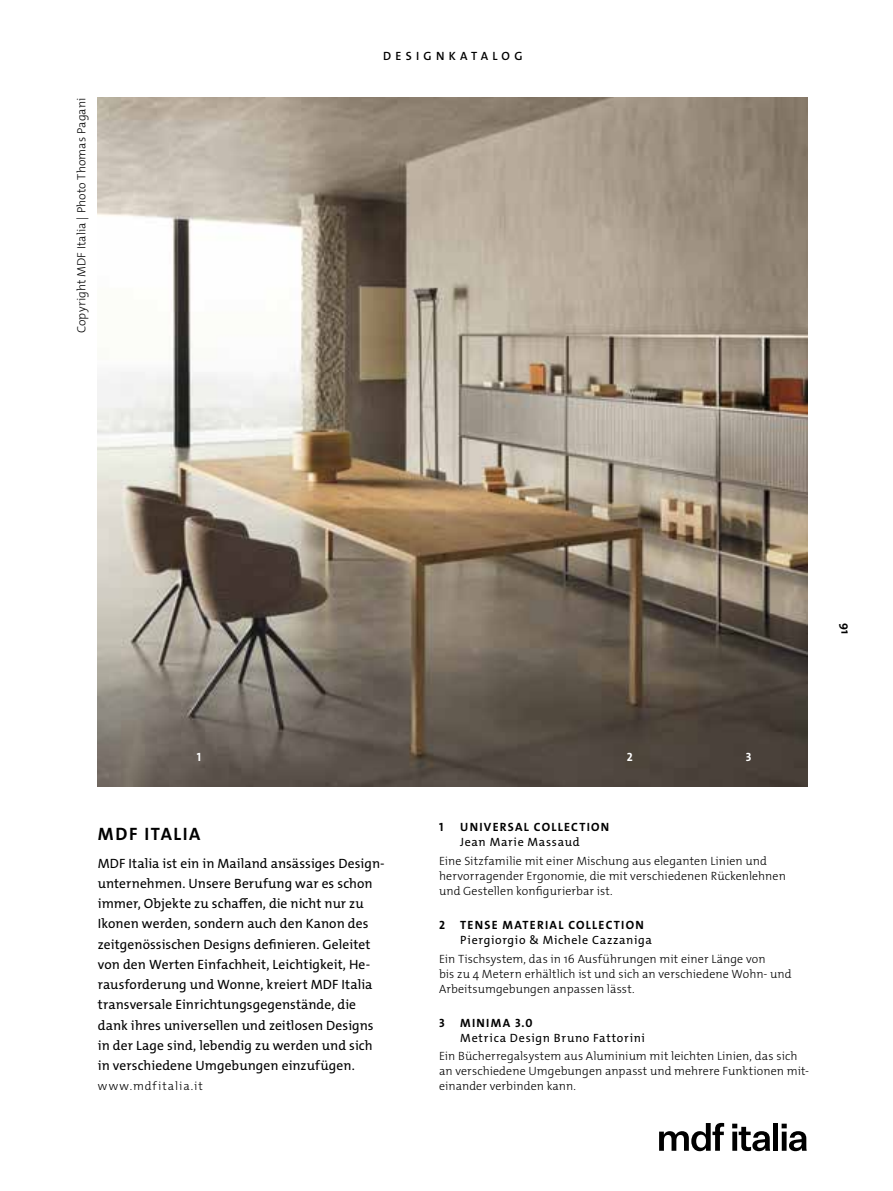
<style>
.page{position:relative;width:893px;height:1191px;background:#fff}
.page>*{position:absolute;margin:0;border:0;box-sizing:border-box;transform-origin:0 0}
.t1{font:700 18px "The Mix Os F";letter-spacing:.09em;color:#000}
.t2{font:13.5px/20.2px "The Mix Os F";letter-spacing:.005em;color:#000}
.t3{font:300 12px/15px "The Mix Os F";letter-spacing:.01em;color:#000}
.t4{font:12px "The Mix Os F";letter-spacing:.055em;color:#000}
.t5{font:700 12px "The Mix Os F";letter-spacing:.105em;color:#000}
.t6{font:300 12px "The Mix Os F";letter-spacing:.085em;color:#000}
.t7{font:600 12px "The Mix Os F";letter-spacing:.36em;color:#000}
.t8{font:700 12px "The Mix Os F";color:#fff}
</style>
<div class="page">
<img style="left:98px;top:98px;width:710px;height:688px">
<svg style="left:659px;top:1122px;width:65px;height:29px"></svg>
<svg style="left:732px;top:1123px;width:38px;height:28px"></svg>
<div style="left:773px;top:1123px;width:5px;height:27px;background:#000"></div>
<svg style="left:782px;top:1123px;width:25px;height:28px"></svg>
<p class="t3" style="left:74px;top:333px;width:237px;rotate:-90deg">Copyright MDF Italia | Photo Thomas Pagani</p>
<p class="t7" style="left:383px;top:48px;width:141px">DESIGNKATALOG</p>
<p class="t5" style="left:853px;top:623px;width:13px;rotate:90deg">91</p>
<p class="t8" style="left:197px;top:749px;width:6px">1</p>
<p class="t8" style="left:627px;top:749px;width:7px">2</p>
<p class="t8" style="left:746px;top:749px;width:7px">3</p>
<h1 class="t1" style="left:98px;top:822px;width:104px">MDF ITALIA</h1>
<p class="t2" style="left:98px;top:853px;width:288px">MDF Italia ist ein in Mailand ansässiges Design&shy;unternehmen. Unsere Berufung war es schon immer, Objekte zu schaffen, die nicht nur zu Ikonen werden, sondern auch den Kanon des zeitgenössischen Designs definieren. Geleitet von den Werten Einfachheit, Leichtigkeit, He&shy;rausforderung und Wonne, kreiert MDF Italia transversale Einrichtungsgegenstände, die dank ihres universellen und zeitlosen Designs in der Lage sind, lebendig zu werden und sich in verschiedene Umgebungen einzufügen.</p>
<p class="t6" style="left:98px;top:1078px;width:107px">www.mdfitalia.it</p>
<p class="t5" style="left:439px;top:819px;width:6px">1</p>
<p class="t5" style="left:460px;top:819px;width:150px">UNIVERSAL COLLECTION</p>
<p class="t4" style="left:460px;top:834px;width:121px">Jean Marie Massaud</p>
<p class="t3" style="left:439px;top:853px;width:348px">Eine Sitzfamilie mit einer Mischung aus eleganten Linien und hervorragender Ergonomie, die mit verschiedenen Rückenlehnen und Gestellen konfigurierbar ist.</p>
<p class="t5" style="left:439px;top:917px;width:7px">2</p>
<p class="t5" style="left:460px;top:917px;width:185px">TENSE MATERIAL COLLECTION</p>
<p class="t4" style="left:460px;top:932px;width:193px">Piergiorgio &amp; Michele Cazzaniga</p>
<p class="t3" style="left:439px;top:951px;width:354px">Ein Tischsystem, das in 16 Ausführungen mit einer Länge von<br>bis zu 4 Metern erhältlich ist und sich an verschiedene Wohn- und<br>Arbeitsumgebungen anpassen lässt.</p>
<p class="t5" style="left:439px;top:1014px;width:7px">3</p>
<p class="t5" style="left:460px;top:1014px;width:74px">MINIMA 3.0</p>
<p class="t4" style="left:460px;top:1029px;width:186px">Metrica Design Bruno Fattorini</p>
<p class="t3" style="left:439px;top:1049px;width:371px">Ein Bücherregalsystem aus Aluminium mit leichten Linien, das sich an verschiedene Umgebungen anpasst und mehrere Funktionen mit&shy;einander verbinden kann.</p>
</div>
